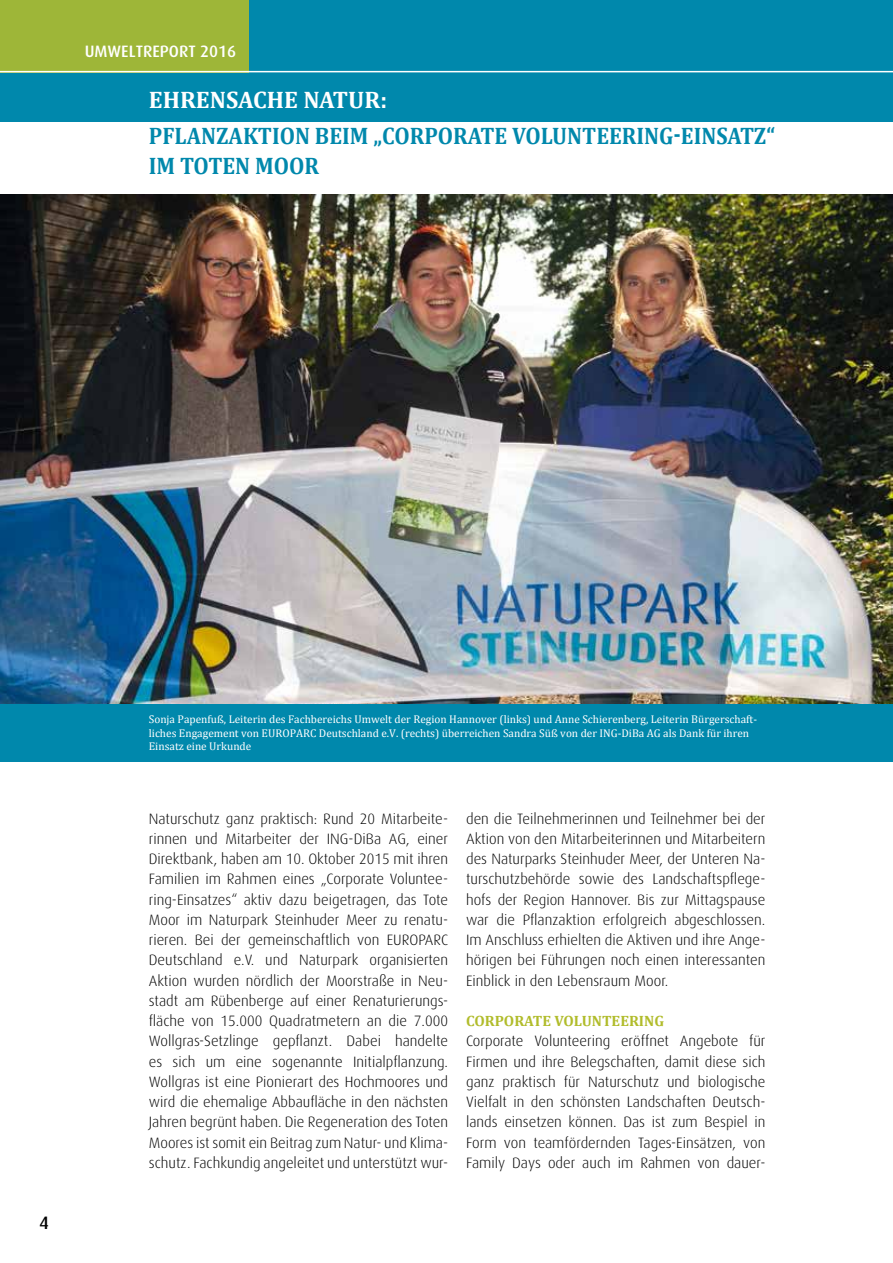
<style>
.page{position:relative;width:893px;height:1263px;background:#fff}
.page>*{position:absolute;margin:0;border:0;box-sizing:border-box;transform-origin:0 0}
.t1{font:700 24px/30px "Cambria";color:#0088ac;scale:.92 1}
.t2{font:700 24px "Cambria";color:#fff}
.t3{font:500 18px "Dax";color:#000}
.t4{font:500 16.5px "Dax";color:#fff}
.t5{font:300 15px/20.2px "Dax";color:#000;text-align:justify}
.t6{font:700 15px "Cambria";color:#b1bc2b}
.t7{font:11.25px/13.5px "Cambria";color:#fff}
</style>
<div class="page">
<div style="left:0;top:0;width:893px;height:121px;background:#0088ac"></div>
<div style="left:0;top:0;width:248px;height:72px;background:#9eb638"></div>
<img style="left:0;top:195px;width:893px;height:509px">
<div style="left:0;top:704px;width:893px;height:58px;background:#0088ac"></div>
<hr style="left:0;top:71px;width:893px;height:1px;background:#fff">
<p class="t4" style="left:85px;top:42px;width:153px">UMWELTREPORT 2016</p>
<h1 class="t2" style="left:149px;top:85px;width:240px">EHRENSACHE NATUR:</h1>
<h1 class="t1" style="left:149px;top:120px;width:682px">PFLANZAKTION BEIM „CORPORATE VOLUNTEERING-EINSATZ“<br>IM TOTEN MOOR</h1>
<p class="t3" style="left:39px;top:1212px;width:11px">4</p>
<p class="t7" style="left:149px;top:713px;width:610px">Sonja Papenfuß, Leiterin des Fachbereichs Umwelt der Region Hannover (links) und Anne Schierenberg, Leiterin Bürgerschaft&shy;liches Engagement von EUROPARC Deutschland e.V. (rechts) überreichen Sandra Süß von der ING-DiBa AG als Dank für ihren<br>Einsatz eine Urkunde</p>
<p class="t5" style="left:149px;top:808px;width:301px">Naturschutz ganz praktisch: Rund 20 Mitarbeite&shy;rinnen und Mitarbeiter der ING-DiBa AG, einer Direktbank, haben am 10. Oktober 2015 mit ihren Familien im Rahmen eines „Corporate Voluntee&shy;ring-Einsatzes“ aktiv dazu beigetragen, das Tote Moor im Naturpark Steinhuder Meer zu renatu&shy;rieren. Bei der gemeinschaftlich von EUROPARC Deutschland e.V. und Naturpark organisierten Aktion wurden nördlich der Moorstraße in Neu&shy;stadt am Rübenberge auf einer Renaturierungs&shy;fläche von 15.000 Quadratmetern an die 7.000<br>Wollgras-Setzlinge gepflanzt. Dabei handelte es sich um eine sogenannte Initialpflanzung.<br>Wollgras ist eine Pionierart des Hochmoores und wird die ehemalige Abbaufläche in den nächsten Jahren begrünt haben. Die Regeneration des Toten Moores ist somit ein Beitrag zum Natur- und Klima&shy;schutz. Fachkundig angeleitet und unterstützt wur-</p>
<p class="t5" style="left:466px;top:808px;width:301px">den die Teilnehmerinnen und Teilnehmer bei der Aktion von den Mitarbeiterinnen und Mitarbeitern des Naturparks Steinhuder Meer, der Unteren Na&shy;turschutzbehörde sowie des Landschaftspflege&shy;hofs der Region Hannover. Bis zur Mittagspause war die Pflanzaktion erfolgreich abgeschlossen.<br>Im Anschluss erhielten die Aktiven und ihre Ange&shy;hörigen bei Führungen noch einen interessanten Einblick in den Lebensraum Moor.</p>
<p class="t6" style="left:466px;top:1012px;width:199px">CORPORATE VOLUNTEERING</p>
<p class="t5" style="left:466px;top:1031px;width:301px">Corporate Volunteering eröffnet Angebote für Firmen und ihre Belegschaften, damit diese sich ganz praktisch für Naturschutz und biologische Vielfalt in den schönsten Landschaften Deutsch&shy;lands einsetzen können. Das ist zum Bespiel in Form von teamfördernden Tages-Einsätzen, von Family Days oder auch im Rahmen von dauer-</p>
</div>
